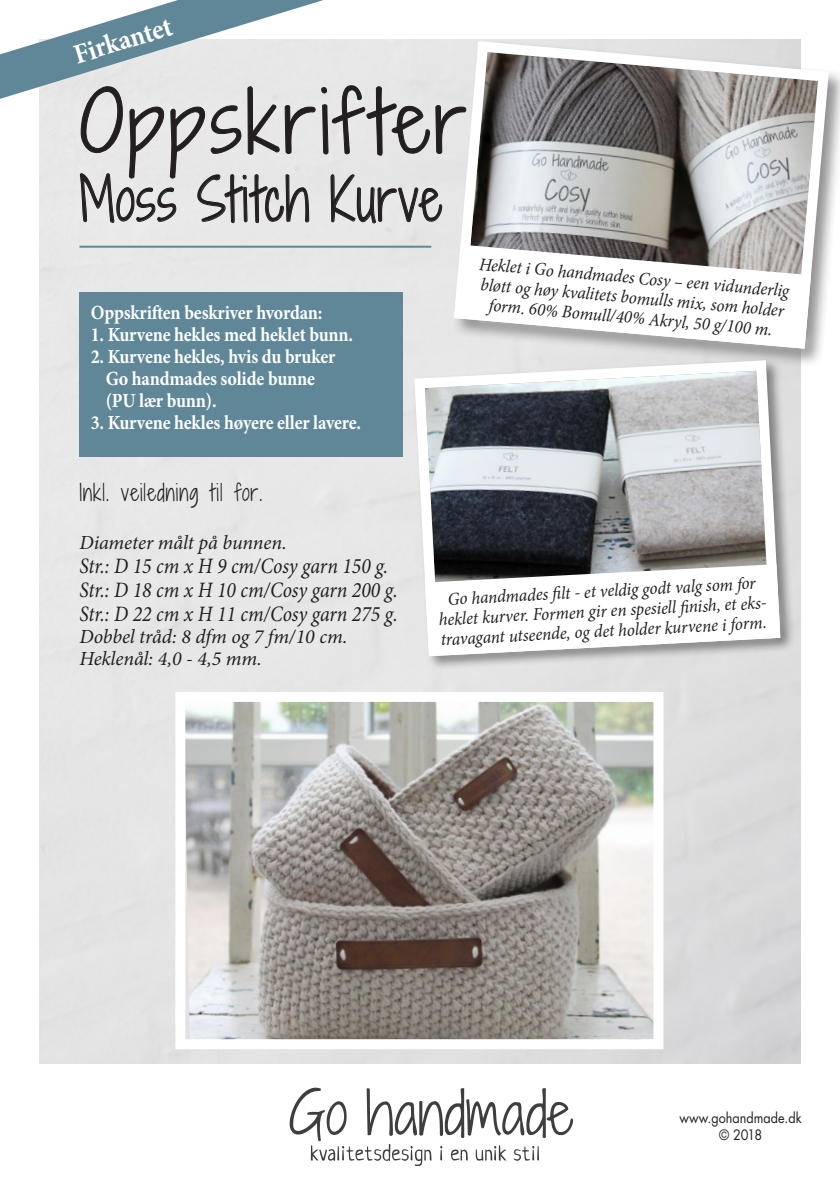
<style>
.page{position:relative;width:840px;height:1191px;background:#fff}
.page>*{position:absolute;margin:0;border:0;box-sizing:border-box;transform-origin:0 0}
.t1{font:300 80px "Shadows Into";letter-spacing:.05em;color:#231f20}
.t2{font:300 56px "Shadows Into";letter-spacing:.025em;color:#231f20;scale:.87 1}
.t3{font:700 28px "Minion Pro";color:#fff;scale:.95 1}
.t4{font:italic 22px "Minion Pro";color:#231f20;scale:.9 1}
.t5{font:300 22px "Shadows Into";letter-spacing:.05em;color:#231f20;scale:.9 1}
.t6{font:700 20px "Minion Pro";letter-spacing:-.01em;color:#fff;scale:.9 1}
.t7{font:italic 20px "Minion Pro";letter-spacing:-.005em;color:#231f20}
.t8{font:italic 18px/20px "Minion Pro";color:#231f20;text-align:center;scale:.95 1}
.t9{font:14px "Futura Std";color:#231f20;scale:.9 1}
</style>
<div class="page">
<img style="left:40px;top:225px;width:759px;height:838px">
<div style="left:79px;top:292px;width:324px;height:164px;background:#5f8798"></div>
<hr style="left:79px;top:246px;width:352px;height:2px;background:#5f8798">
<svg style="left:289px;top:1087px;width:283px;height:79px"></svg>
<svg style="left:0;top:0;width:448px;height:225px"></svg>
<div style="left:451px;top:39px;width:388px;height:329px;background:#231f20;opacity:.5"></div>
<svg style="left:448px;top:39px;width:385px;height:315px;background:#aeadad"></svg>
<svg style="left:454px;top:244px;width:356px;height:105px"></svg>
<div style="left:412px;top:358px;width:382px;height:313px;background:#231f20;opacity:.5"></div>
<svg style="left:409px;top:355px;width:376px;height:306px;background:#a0a3a6"></svg>
<svg style="left:425px;top:564px;width:354px;height:92px"></svg>
<img style="left:186px;top:703px;width:466px;height:335px">
<div style="left:175px;top:692px;width:488px;height:357px;border:10px solid #fff"></div>
<p class="t3" style="left:69px;top:36px;width:108px;rotate:-17deg">Firkantet</p>
<p class="t1" style="left:79px;top:64px;width:388px">Oppskrifter</p>
<p class="t2" style="left:79px;top:159px;width:418px">Moss Stitch Kurve</p>
<p class="t6" style="left:91px;top:299px;width:259px">Oppskriften beskriver hvordan:</p>
<p class="t6" style="left:91px;top:321px;width:293px">1. Kurvene hekles med heklet bunn.</p>
<p class="t6" style="left:91px;top:343px;width:273px">2. Kurvene hekles, hvis du bruker</p>
<p class="t6" style="left:106px;top:365px;width:234px">Go handmades solide bunne</p>
<p class="t6" style="left:106px;top:387px;width:125px">(PU lær bunn).</p>
<p class="t6" style="left:91px;top:409px;width:301px">3. Kurvene hekles høyere eller lavere.</p>
<p class="t8" style="left:480px;top:254px;width:329px;rotate:5deg">Heklet i Go handmades Cosy – een vidunderlig bløtt og høy kvalitets bomulls mix, som holder form. 60% Bomull/40% Akryl, 50 g/100 m.</p>
<p class="t5" style="left:79px;top:477px;width:205px">Inkl. veiledning til for.</p>
<p class="t7" style="left:79px;top:529px;width:209px">Diameter målt på bunnen.</p>
<p class="t4" style="left:79px;top:551px;width:344px">Str.: D 15 cm x H 9 cm/Cosy garn 150 g.</p>
<p class="t4" style="left:79px;top:575px;width:355px">Str.: D 18 cm x H 10 cm/Cosy garn 200 g.</p>
<p class="t4" style="left:79px;top:599px;width:355px">Str.: D 22 cm x H 11 cm/Cosy garn 275 g.</p>
<p class="t7" style="left:79px;top:623px;width:269px">Dobbel tråd: 8 dfm og 7 fm/10 cm.</p>
<p class="t7" style="left:79px;top:645px;width:184px">Heklenål: 4,0 - 4,5 mm.</p>
<p class="t8" style="left:437px;top:589px;width:350px;rotate:-3deg">Go handmades fi lt - et veldig godt valg som for heklet kurver. Formen gir en spesiell fi nish, et eks&shy;travagant utseende, og det holder kurvene i form.</p>
<p class="t9" style="left:679px;top:1109px;width:137px">www.gohandmade.dk</p>
<p class="t9" style="left:718px;top:1125px;width:49px">© 2018</p>
</div>
